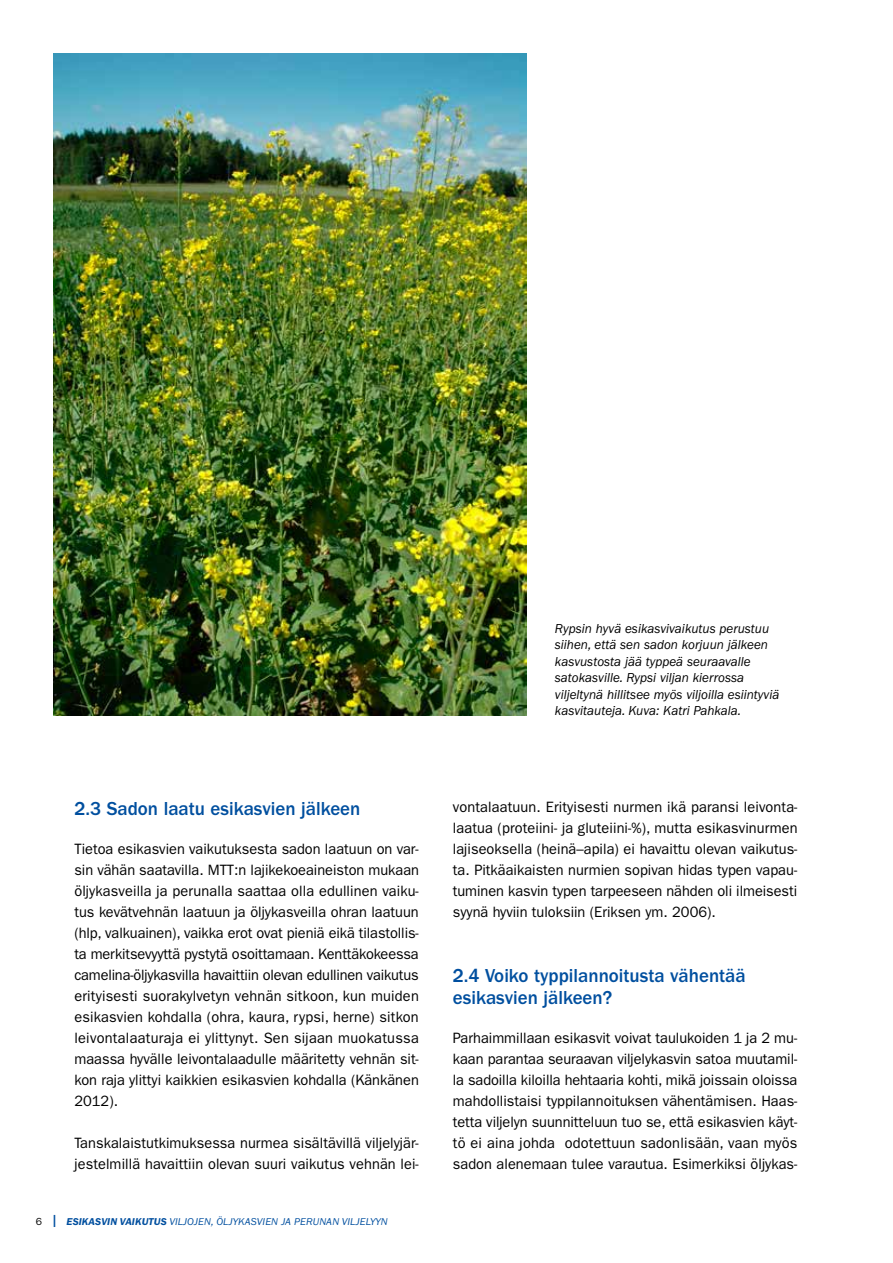
<style>
.page{position:relative;width:893px;height:1263px;background:#fff}
.page>*{position:absolute;margin:0;border:0;box-sizing:border-box;transform-origin:0 0}
.t1{font:500 19.5px/22.5px "Franklin Gothic";color:#004f9f}
.t2{font:15px/21px "Franklin Gothic";color:#000;text-align:justify}
.t3{font:italic 13.5px/16.5px "Franklin Gothic";color:#000}
.t4{font:italic 10.35px "Franklin Gothic";letter-spacing:.01em;color:#004f9f}
.s1{font-style:normal;color:#000}
.s2{font-weight:600;font-size:12.15px}
.s3{font-weight:600}
</style>
<div class="page">
<img style="left:54px;top:53px;width:473px;height:662px">
<h1 class="t1" style="left:74px;top:798px;width:287px">2.3 Sadon laatu esikasvien jälkeen</h1>
<p class="t2" style="left:74px;top:839px;width:346px">Tietoa esikasvien vaikutuksesta sadon laatuun on var&shy;sin vähän saatavilla. MTT:n lajikekoeaineiston mukaan öljykasveilla ja perunalla saattaa olla edullinen vaiku&shy;tus kevätvehnän laatuun ja öljykasveilla ohran laatuun (hlp, valkuainen), vaikka erot ovat pieniä eikä tilastollis&shy;ta merkitsevyyttä pystytä osoittamaan. Kenttäkokeessa camelina-öljykasvilla havaittiin olevan edullinen vaikutus erityisesti suorakylvetyn vehnän sitkoon, kun muiden esikasvien kohdalla (ohra, kaura, rypsi, herne) sitkon leivontalaaturaja ei ylittynyt. Sen sijaan muokatussa maassa hyvälle leivontalaadulle määritetty vehnän sit&shy;kon raja ylittyi kaikkien esikasvien kohdalla (Känkänen 2012).</p>
<p class="t2" style="left:74px;top:1133px;width:346px">Tanskalaistutkimuksessa nurmea sisältävillä viljelyjär&shy;jestelmillä havaittiin olevan suuri vaikutus vehnän lei-</p>
<p class="t4" style="left:36px;top:1216px;width:353px"><span class="s1">6</span> <span class="s2">|</span> <span class="s3">ESIKASVIN VAIKUTUS</span> VILJOJEN, ÖLJYKASVIEN JA PERUNAN VILJELYYN</p>
<p class="t3" style="left:555px;top:620px;width:226px">Rypsin hyvä esikasvivaikutus perustuu siihen, että sen sadon korjuun jälkeen kasvustosta jää typpeä seuraavalle satokasville. Rypsi viljan kierrossa viljeltynä hillitsee myös viljoilla esiintyviä kasvitauteja. Kuva: Katri Pahkala.</p>
<p class="t2" style="left:453px;top:797px;width:346px">vontalaatuun. Erityisesti nurmen ikä paransi leivonta&shy;laatua (proteiini- ja gluteiini-%), mutta esikasvinurmen lajiseoksella (heinä–apila) ei havaittu olevan vaikutus&shy;ta. Pitkäaikaisten nurmien sopivan hidas typen vapau&shy;tuminen kasvin typen tarpeeseen nähden oli ilmeisesti syynä hyviin tuloksiin (Eriksen ym. 2006).</p>
<h1 class="t1" style="left:453px;top:964px;width:294px">2.4 Voiko typpilannoitusta vähentää esikasvien jälkeen?</h1>
<p class="t2" style="left:453px;top:1028px;width:346px">Parhaimmillaan esikasvit voivat taulukoiden 1 ja 2 mu&shy;kaan parantaa seuraavan viljelykasvin satoa muutamil&shy;la sadoilla kiloilla hehtaaria kohti, mikä joissain oloissa mahdollistaisi typpilannoituksen vähentämisen. Haas&shy;tetta viljelyn suunnitteluun tuo se, että esikasvien käyt&shy;tö ei aina johda odotettuun sadonlisään, vaan myös sadon alenemaan tulee varautua. Esimerkiksi öljykas-</p>
</div>
